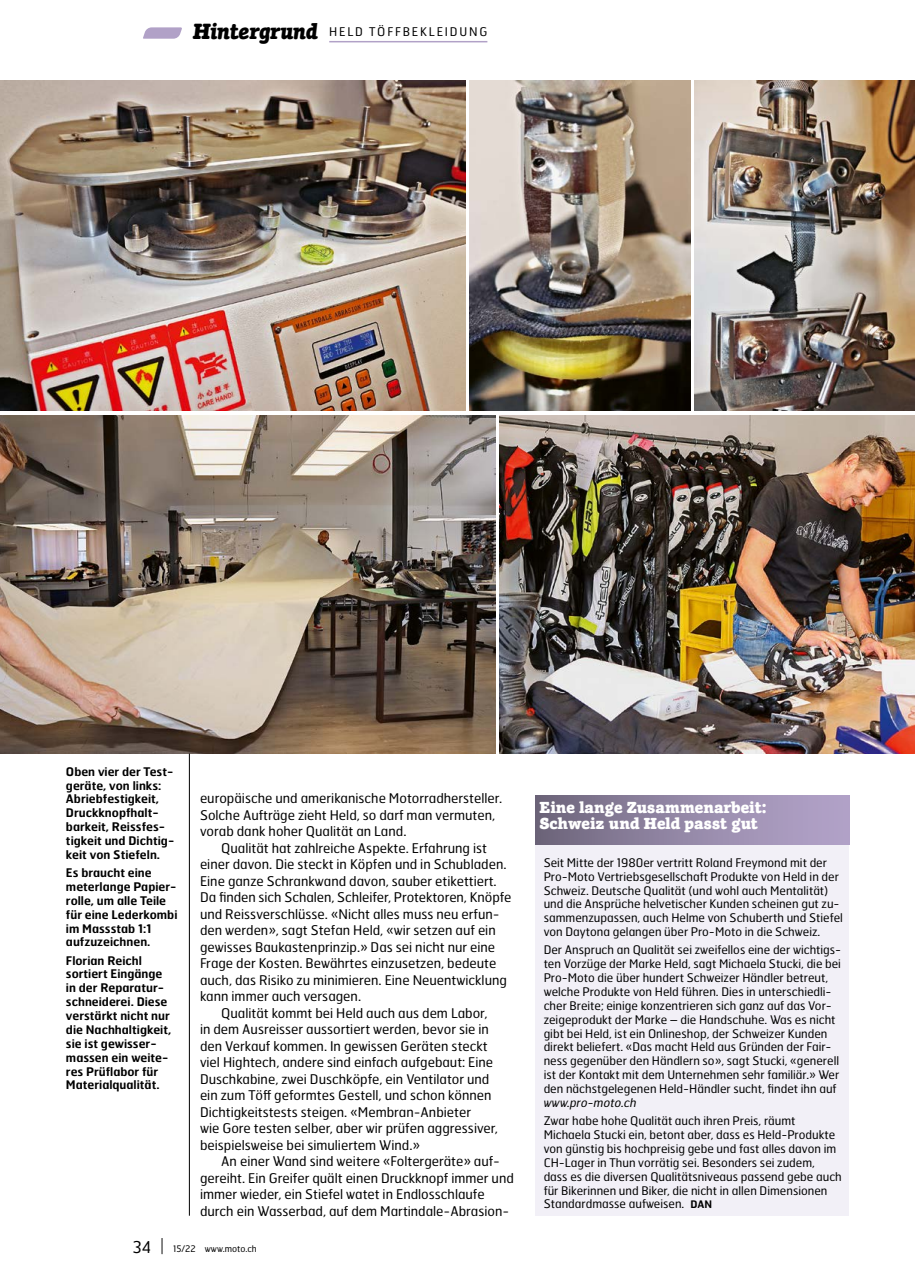
<style>
.page{position:relative;width:915px;height:1276px;background:#fff}
.page>*{position:absolute;margin:0;border:0;box-sizing:border-box;transform-origin:0 0}
.t1{font:900 16.35px/16.5px "Suhmo Pro";color:#fff}
.t2{font:13.35px/16.5px "Hermes FB";color:#000}
.t3{font:12px "Hermes FB";letter-spacing:.15em;color:#000}
.t4{font:11.85px/13.8px "Hermes FB";color:#000}
.t5{font:600 11.85px/13.8px "Hermes FB";color:#000}
.t6{font:italic 11.85px "Hermes FB";color:#000}
.t7{font:9px "Hermes FB";color:#000}
.s1{font-family:"Suhmo Pro";font-weight:900;font-style:italic;font-size:22.5px}
.s2{font-size:16.35px}
.s3{font-weight:100;font-size:16.35px}
.s4{font-weight:600;font-size:10.35px}
</style>
<div class="page">
<hr style="left:329px;top:41px;width:158px;height:1px;background:#b1a1c7">
<svg style="left:143px;top:27px;width:39px;height:12px"></svg>
<div style="left:535px;top:844px;width:313px;height:371px;background:#f2f0f7"></div>
<div style="left:535px;top:796px;width:313px;height:48px;background:linear-gradient(to right,#70687e,#b7a7ce)"></div>
<img style="left:0;top:80px;width:465px;height:331px">
<img style="left:0;top:415px;width:495px;height:338px">
<img style="left:469px;top:80px;width:220px;height:331px">
<img style="left:499px;top:415px;width:415px;height:338px">
<img style="left:694px;top:80px;width:220px;height:331px">
<hr style="left:189px;top:753px;width:1px;height:462px;background:#000">
<p class="t3" style="left:193px;top:24px;width:295px"><span class="s1">Hintergrund</span> HELD TÖFFBEKLEIDUNG</p>
<p class="t5" style="left:66px;top:764px;width:110px">Oben vier der Test&shy;geräte, von links:<br>Abriebfestigkeit,<br>Druckknopfhalt&shy;barkeit, Reissfes&shy;tigkeit und Dichtig&shy;keit von Stiefeln.</p>
<p class="t5" style="left:66px;top:865px;width:113px">Es braucht eine meterlange Papier&shy;rolle, um alle Teile für eine Lederkombi im Massstab 1:1 aufzuzeichnen.</p>
<p class="t5" style="left:66px;top:953px;width:107px">Florian Reichl sortiert Eingänge in der Reparatur&shy;schneiderei. Diese verstärkt nicht nur die Nachhaltigkeit, sie ist gewisser&shy;massen ein weite&shy;res Prüflabor für<br>Materialqualität.</p>
<p class="t2" style="left:200px;top:789px;width:303px">europäische und amerikanische Motorradhersteller.<br>Solche Aufträge zieht Held, so darf man vermuten, vorab dank hoher Qualität an Land.</p>
<p class="t2" style="left:221px;top:839px;width:267px">Qualität hat zahlreiche Aspekte. Erfahrung ist</p>
<p class="t2" style="left:200px;top:855px;width:308px">einer davon. Die steckt in Köpfen und in Schubladen.</p>
<p class="t2" style="left:200px;top:872px;width:298px">Eine ganze Schrankwand davon, sauber etikettiert.</p>
<p class="t2" style="left:200px;top:888px;width:313px">Da finden sich Schalen, Schleifer, Protektoren, Knöpfe</p>
<p class="t2" style="left:200px;top:905px;width:301px">und Reissverschlüsse. «Nicht alles muss neu erfun-</p>
<p class="t2" style="left:200px;top:921px;width:297px">den werden», sagt Stefan Held, «wir setzen auf ein</p>
<p class="t2" style="left:200px;top:938px;width:297px">gewisses Baukastenprinzip.» Das sei nicht nur eine</p>
<p class="t2" style="left:200px;top:954px;width:298px">Frage der Kosten. Bewährtes einzusetzen, bedeute</p>
<p class="t2" style="left:200px;top:971px;width:308px">auch, das Risiko zu minimieren. Eine Neuentwicklung</p>
<p class="t2" style="left:200px;top:987px;width:162px">kann immer auch versagen.</p>
<p class="t2" style="left:221px;top:1004px;width:267px">Qualität kommt bei Held auch aus dem Labor,</p>
<p class="t2" style="left:200px;top:1020px;width:290px">in dem Ausreisser aussortiert werden, bevor sie in</p>
<p class="t2" style="left:200px;top:1037px;width:289px">den Verkauf kommen. In gewissen Geräten steckt</p>
<p class="t2" style="left:200px;top:1053px;width:295px">viel Hightech, andere sind einfach aufgebaut: Eine</p>
<p class="t2" style="left:200px;top:1070px;width:291px">Duschkabine, zwei Duschköpfe, ein Ventilator und</p>
<p class="t2" style="left:200px;top:1086px;width:293px">ein zum Töff geformtes Gestell, und schon können</p>
<p class="t2" style="left:200px;top:1103px;width:272px">Dichtigkeitstests steigen. «Membran-Anbieter</p>
<p class="t2" style="left:200px;top:1119px;width:299px">wie Gore testen selber, aber wir prüfen aggressiver,</p>
<p class="t2" style="left:200px;top:1136px;width:221px">beispielsweise bei simuliertem Wind.»</p>
<p class="t2" style="left:221px;top:1152px;width:280px">An einer Wand sind weitere «Foltergeräte» auf-</p>
<p class="t2" style="left:200px;top:1169px;width:315px">gereiht. Ein Greifer quält einen Druckknopf immer und</p>
<p class="t2" style="left:200px;top:1185px;width:286px">immer wieder, ein Stiefel watet in Endlosschlaufe</p>
<p class="t2" style="left:200px;top:1202px;width:310px">durch ein Wasserbad, auf dem Martindale-Abrasion-</p>
<p class="t7" style="left:133px;top:1243px;width:125px"><span class="s2">34</span> <span class="s3">|</span> 15/22 www.moto.ch</p>
<h1 class="t1" style="left:539px;top:798px;width:228px">Eine lange Zusammenarbeit:<br>Schweiz und Held passt gut</h1>
<p class="t4" style="left:543px;top:855px;width:301px">Seit Mitte der 1980er vertritt Roland Freymond mit der Pro-Moto Vertriebsgesellschaft Produkte von Held in der Schweiz. Deutsche Qualität (und wohl auch Mentalität) und die Ansprüche helvetischer Kunden scheinen gut zu&shy;sammenzupassen, auch Helme von Schuberth und Stiefel von Daytona gelangen über Pro-Moto in die Schweiz.</p>
<p class="t4" style="left:543px;top:942px;width:299px">Der Anspruch an Qualität sei zweifellos eine der wichtigs&shy;ten Vorzüge der Marke Held, sagt Michaela Stucki, die bei Pro-Moto die über hundert Schweizer Händler betreut, welche Produkte von Held führen. Dies in unterschiedli&shy;cher Breite; einige konzentrieren sich ganz auf das Vor&shy;zeigeprodukt der Marke – die Handschuhe. Was es nicht gibt bei Held, ist ein Onlineshop, der Schweizer Kunden direkt beliefert. «Das macht Held aus Gründen der Fair&shy;ness gegenüber den Händlern so», sagt Stucki, «generell ist der Kontakt mit dem Unternehmen sehr familiär.» Wer den nächstgelegenen Held-Händler sucht, findet ihn auf</p>
<p class="t6" style="left:543px;top:1095px;width:94px">www.pro-moto.ch</p>
<p class="t4" style="left:543px;top:1113px;width:299px">Zwar habe hohe Qualität auch ihren Preis, räumt Michaela Stucki ein, betont aber, dass es Held-Produkte von günstig bis hochpreisig gebe und fast alles davon im CH-Lager in Thun vorrätig sei. Besonders sei zudem, dass es die diversen Qualitätsniveaus passend gebe auch für Bikerinnen und Biker, die nicht in allen Dimensionen Standardmasse aufweisen. <span class="s4">DAN</span></p>
</div>
